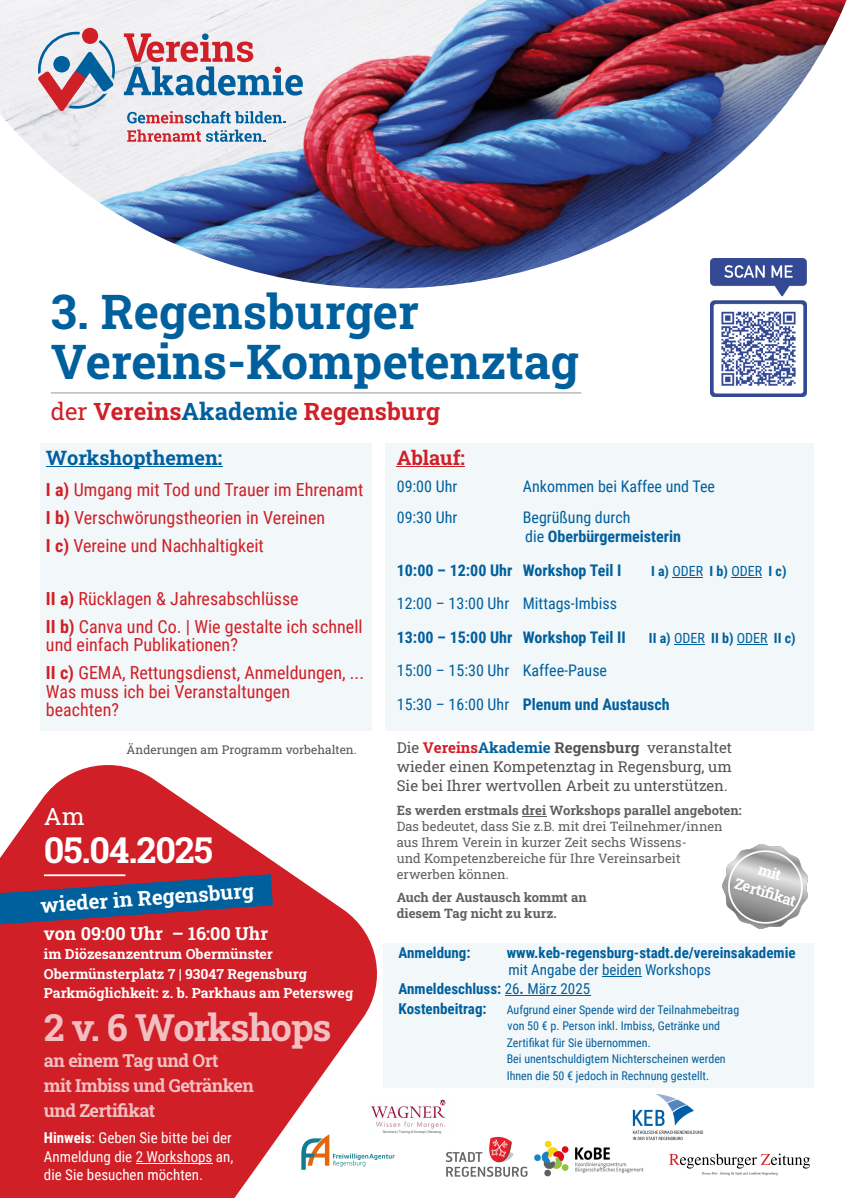
<style>
.page{position:relative;width:848px;height:1198px;background:#fff}
.page>*{position:absolute;margin:0;border:0;box-sizing:border-box;transform-origin:0 0}
.t1{font:700 48px/49.6px "Roboto Slab";color:#00609d}
.t2{font:700 37.5px "Roboto Slab";letter-spacing:-.03em;color:#f2c0c2}
.t3{font:700 36px "Roboto Slab";letter-spacing:-.03em;color:#fff}
.t4{font:700 24px "Roboto Slab";color:#d01f26}
.t5{font:24px "Roboto Slab";color:#fff}
.t6{font:700 20.5px "Roboto Slab";color:#fff}
.t7{font:700 20px "Roboto Slab";color:#00609d}
.t8{font:700 20px "Roboto Slab";color:#d01f26}
.t9{font:18px/28px "Roboto Condensed";color:#d01f26}
.t10{font:700 18px/25.1px "Roboto Slab";letter-spacing:-.03em;color:#f2c0c2}
.t11{font:700 18px "Roboto Slab";color:#fff}
.t12{font:16px/34px "Roboto Condensed";color:#00609d}
.t13{font:700 16px/19px "Roboto Condensed";color:#00609d}
.t14{font:15px/19px "Roboto Slab";color:rgb(35 30 30/.77);text-align:justify}
.t15{font:15px/18.3px "Roboto Condensed";color:#fff;text-align:justify}
.t16{font:15px/19.2px "Roboto Condensed";color:#00609d}
.t17{font:700 15px "Roboto Condensed";color:#00609d}
.t18{font:700 15px/20.6px "Roboto Slab";color:#fff;text-align:center}
.t19{font:700 14px/19.6px "Roboto Slab";color:#fff}
.t20{font:700 14px "Roboto Condensed";color:#00609d}
.t21{font:13px/16px "Roboto Slab";color:#605f61}
.t22{font:700 13px/16px "Roboto Slab";color:#605f61}
.t23{font:12px/16.5px "Roboto Condensed";color:#00609d}
.t24{font:12px "Roboto Slab";color:rgb(35 30 30/.77)}
.t25{font:3.5px "Arial";letter-spacing:-.02em;color:#63605e;scale:.95 1}
.s1{font-weight:400}
.s2{color:#00609d}
.s3{font-weight:700}
.s4{font-weight:700;color:#d01f26}
.s5{font-weight:700;color:#00609d}
</style>
<div class="page">
<div style="left:384px;top:943px;width:429px;height:144px;background:#f2f7fa"></div>
<svg style="left:0;top:765px;width:388px;height:433px;fill:#d01f26"></svg>
<img style="left:0;top:0;width:847px;height:288px">
<svg style="left:124px;top:33px;width:179px;height:63px"></svg>
<svg style="left:38px;top:27px;width:77px;height:84px"></svg>
<img style="left:301px;top:1135px;width:93px;height:34px">
<img style="left:445px;top:1136px;width:83px;height:41px">
<img style="left:534px;top:1140px;width:110px;height:37px">
<img style="left:630px;top:1094px;width:74px;height:48px">
<svg style="left:0;top:874px;width:273px;height:50px;background:#4e4a72"></svg>
<svg style="left:127px;top:111px;width:158px;height:12px"></svg>
<svg style="left:127px;top:130px;width:139px;height:12px"></svg>
<div style="left:385px;top:443px;width:428px;height:288px;background:#f2f7fa"></div>
<div style="left:40px;top:443px;width:331px;height:288px;background:#f2f7fa"></div>
<hr style="left:51px;top:392px;width:530px;height:2px;background:#cbcbcb">
<hr style="left:397px;top:466px;width:68px;height:1px;background:#d01f26">
<hr style="left:672px;top:577px;width:31px;height:1px;background:#00609d">
<hr style="left:731px;top:577px;width:31px;height:1px;background:#00609d">
<hr style="left:674px;top:644px;width:31px;height:1px;background:#00609d">
<hr style="left:736px;top:644px;width:31px;height:1px;background:#00609d">
<hr style="left:46px;top:466px;width:176px;height:1px;background:#00609d">
<svg style="left:522px;top:816px;width:24px;height:1px"></svg>
<hr style="left:602px;top:976px;width:39px;height:1px;background:#00609d">
<hr style="left:505px;top:995px;width:85px;height:1px;background:#00609d">
<img style="left:722px;top:844px;width:85px;height:84px">
<hr style="left:136px;top:1162px;width:76px;height:1px;background:#fff">
<img style="left:669px;top:1153px;width:141px;height:22px">
<img style="left:368px;top:1095px;width:88px;height:42px">
<img style="left:710px;top:258px;width:96px;height:138px">
<h1 class="t1" style="left:51px;top:286px;width:529px">3. Regensburger<br>Vereins-Kompetenztag</h1>
<h3 class="t4" style="left:51px;top:395px;width:391px"><span class="s1">der</span> Vereins<span class="s2">Akademie</span> Regensburg</h3>
<p class="t7" style="left:46px;top:444px;width:178px">Workshopthemen:</p>
<p class="t9" style="left:46px;top:478px;width:319px"><span class="s3">I a)</span> Umgang mit Tod und Trauer im Ehrenamt<br><span class="s3">I b)</span> Verschwörungstheorien in Vereinen<br><span class="s3">I c)</span> Vereine und Nachhaltigkeit</p>
<p class="t9" style="left:46px;top:586px;width:318px"><span class="s3">II a)</span> Rücklagen &amp; Jahresabschlüsse<br><span class="s3">II b)</span> Canva und Co. | Wie gestalte ich schnell</p>
<p class="t9" style="left:46px;top:632px;width:319px">und einfach Publikationen?<br><span class="s3">II c)</span> GEMA, Rettungsdienst, Anmeldungen, ...</p>
<p class="t9" style="left:46px;top:684px;width:246px;line-height:18.5px">Was muss ich bei Veranstaltungen beachten?</p>
<p class="t24" style="left:127px;top:741px;width:232px">Änderungen am Programm vorbehalten.</p>
<h3 class="t5" style="left:44px;top:800px;width:43px">Am</h3>
<h3 class="t3" style="left:44px;top:825px;width:171px">05.04.2025</h3>
<p class="t6" style="left:40px;top:891px;width:215px;rotate:-4deg">wieder in Regensburg</p>
<p class="t11" style="left:44px;top:920px;width:226px">von 09:00 Uhr – 16:00 Uhr</p>
<p class="t19" style="left:44px;top:944px;width:311px">im Diözesanzentrum Obermünster<br>Obermünsterplatz 7 | 93047 Regensburg<br>Parkmöglichkeit: z. b. Parkhaus am Petersweg</p>
<h2 class="t2" style="left:44px;top:1002px;width:289px">2 v. 6 Workshops</h2>
<p class="t10" style="left:44px;top:1047px;width:211px">an einem Tag und Ort<br>mit Imbiss und Getränken und Zertifikat</p>
<p class="t8" style="left:397px;top:444px;width:70px">Ablauf:</p>
<p class="t12" style="left:397px;top:470px;width:62px">09:00 Uhr</p>
<p class="t12" style="left:523px;top:470px;width:194px">Ankommen bei Kaffee und Tee</p>
<p class="t12" style="left:397px;top:502px;width:62px">09:30 Uhr</p>
<p class="t13" style="left:523px;top:509px;width:160px"><span class="s1">Begrüßung durch<br>die</span> Oberbürgermeisterin</p>
<p class="t13" style="left:397px;top:562px;width:226px">10:00 – 12:00 Uhr Workshop Teil I</p>
<p class="t20" style="left:651px;top:565px;width:137px">I a) <span class="s1">ODER</span> I b) <span class="s1">ODER</span> I c)</p>
<p class="t12" style="left:397px;top:588px;width:222px">12:00 – 13:00 Uhr Mittags-Imbiss</p>
<p class="t13" style="left:397px;top:629px;width:230px">13:00 – 15:00 Uhr Workshop Teil II</p>
<p class="t20" style="left:649px;top:632px;width:148px">II a) <span class="s1">ODER</span> II b) <span class="s1">ODER</span> II c)</p>
<p class="t12" style="left:397px;top:655px;width:274px">15:00 – 15:30 Uhr Kaffee-Pause<br>15:30 – 16:00 Uhr <span class="s3">Plenum und Austausch</span></p>
<p class="t14" style="left:397px;top:737px;width:337px">Die <span class="s4">Vereins</span><span class="s5">Akademie</span> <span class="s3">Regensburg</span> veranstaltet wieder einen Kompetenztag in Regensburg, um Sie bei Ihrer wertvollen Arbeit zu unterstützen.</p>
<p class="t22" style="left:397px;top:802px;width:346px">Es werden erstmals drei Workshops parallel angeboten:</p>
<p class="t21" style="left:397px;top:818px;width:327px">Das bedeutet, dass Sie z.B. mit drei Teilnehmer/innen aus Ihrem Verein in kurzer Zeit sechs Wissens-<br>und Kompetenzbereiche für Ihre Vereinsarbeit erwerben können.</p>
<p class="t22" style="left:397px;top:888px;width:191px">Auch der Austausch kommt an diesem Tag nicht zu kurz.</p>
<p class="t17" style="left:398px;top:947px;width:73px">Anmeldung:</p>
<p class="t17" style="left:506px;top:947px;width:290px">www.keb-regensburg-stadt.de/vereinsakademie</p>
<p class="t16" style="left:398px;top:961px;width:314px;text-indent:110px">mit Angabe der beiden Workshops<br><span class="s3">Anmeldeschluss:</span> 26<span class="s3">.</span> März 2025<br><span class="s3">Kostenbeitrag:</span></p>
<p class="t18" style="left:744px;top:853px;width:65px;rotate:17deg">mit<br>Zertifi kat</p>
<p class="t23" style="left:506px;top:1002px;width:234px">Aufgrund einer Spende wird der Teilnahmebeitrag von 50 € p. Person inkl. Imbiss, Getränke und Zertifikat für Sie übernommen.<br>Bei unentschuldigtem Nichterscheinen werden Ihnen die 50 € jedoch in Rechnung gestellt.</p>
<p class="t15" style="left:44px;top:1130px;width:191px"><span class="s3">Hinweis</span>: Geben Sie bitte bei der Anmeldung die 2 Workshops an, die Sie besuchen möchten.</p>
<p class="t25" style="left:383px;top:1131px;width:63px">Seminare | Training &amp; Konzept | Beratung</p>
</div>
